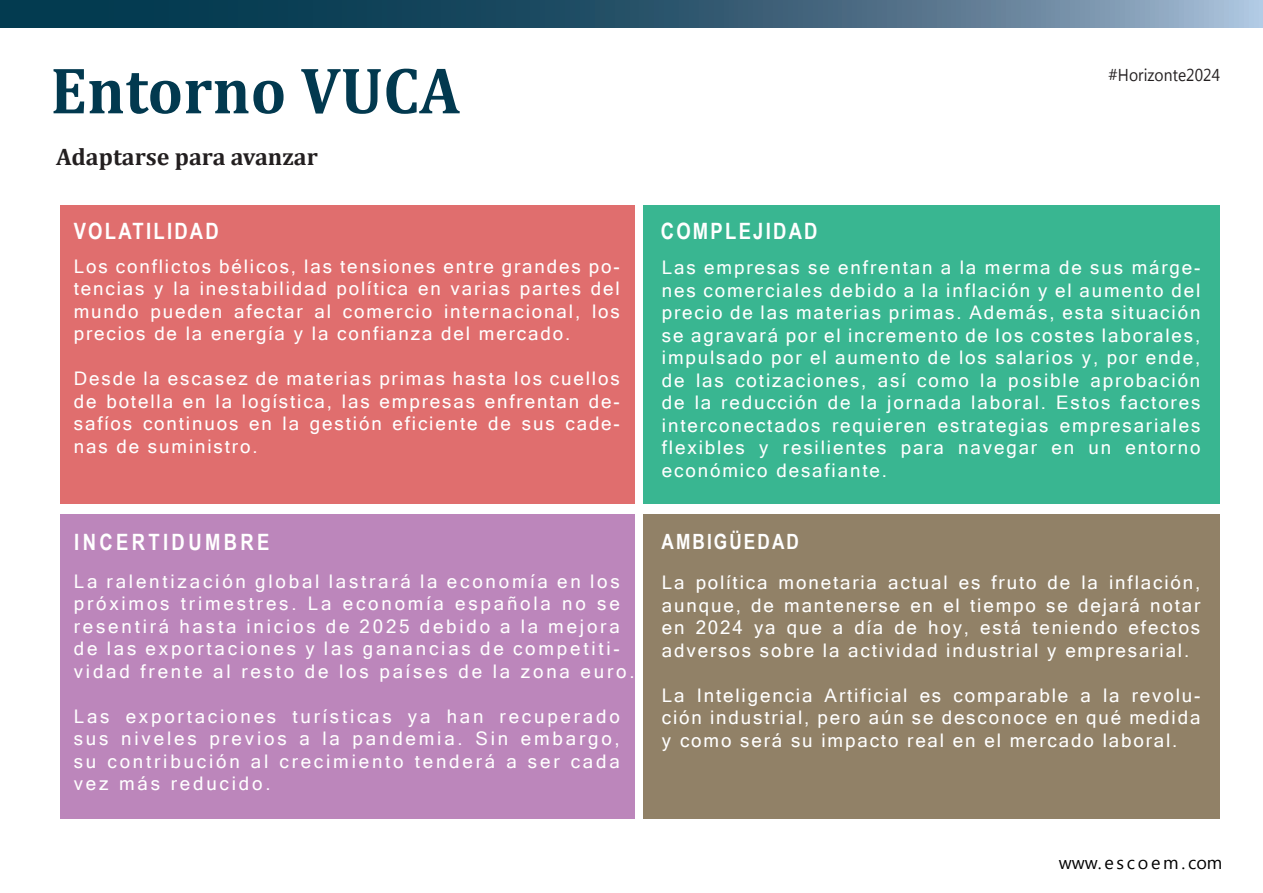
<style>
.page{position:relative;width:1263px;height:893px;background:#fff}
.page>*{position:absolute;margin:0;border:0;box-sizing:border-box;transform-origin:0 0}
.t1{font:700 66.3px "Cambria";letter-spacing:.005em;color:#02394f;scale:.95 1}
.t2{font:700 24px "Cambria";color:#231f20}
.t3{font:700 22.5px "Arial Narrow";letter-spacing:.1em;color:#fff}
.t4{font:700 22.5px "Arial Narrow";letter-spacing:.15em;color:#fff}
.t5{font:700 21px "Arial Narrow";letter-spacing:.1em;color:#fff}
.t6{font:18.75px/22.5px "Microsoft Sans Serif";letter-spacing:.15em;color:#fff;text-align:justify}
.t7{font:18px "Microsoft New Tai Lue";letter-spacing:.15em;color:#000001}
.t8{font:17.1px "Microsoft New Tai Lue";letter-spacing:.005em;color:#231f20;scale:.91 1}
</style>
<div class="page">
<div style="left:60px;top:514px;width:575px;height:305px;background:#bc86bb"></div>
<div style="left:60px;top:205px;width:575px;height:299px;background:#e06e6e"></div>
<div style="left:644px;top:205px;width:576px;height:299px;background:#39b691"></div>
<div style="left:644px;top:514px;width:576px;height:305px;background:#918167"></div>
<svg style="left:0;top:0;width:1263px;height:28px;background:#386077"></svg>
<h1 class="t1" style="left:51px;top:44px;width:433px">Entorno VUCA</h1>
<p class="t8" style="left:1108px;top:65px;width:124px">#Horizonte2024</p>
<p class="t2" style="left:56px;top:140px;width:263px">Adaptarse para avanzar</p>
<p class="t3" style="left:74px;top:214px;width:147px">VOLATILIDAD</p>
<p class="t3" style="left:661px;top:214px;width:158px">COMPLEJIDAD</p>
<p class="t6" style="left:74px;top:255px;width:547px">Los conflictos bélicos, las tensiones entre grandes po&shy;tencias y la inestabilidad política en varias partes del mundo pueden afectar al comercio internacional, los precios de la energía y la confianza del mercado.</p>
<p class="t6" style="left:74px;top:367px;width:547px">Desde la escasez de materias primas hasta los cuellos de botella en la logística, las empresas enfrentan de&shy;safíos continuos en la gestión eficiente de sus cade&shy;nas de suministro.</p>
<p class="t6" style="left:662px;top:256px;width:540px">Las empresas se enfrentan a la merma de sus márge&shy;nes comerciales debido a la inflación y el aumento del precio de las materias primas. Además, esta situación se agravará por el incremento de los costes laborales, impulsado por el aumento de los salarios y, por ende, de las cotizaciones, así como la posible aprobación de la reducción de la jornada laboral. Estos factores interconectados requieren estrategias empresariales flexibles y resilientes para navegar en un entorno económico desafiante.</p>
<p class="t4" style="left:74px;top:525px;width:197px">INCERTIDUMBRE</p>
<p class="t5" style="left:661px;top:526px;width:139px">AMBIGÜEDAD</p>
<p class="t6" style="left:74px;top:570px;width:562px;text-align:left">La ralentización global lastrará la economía en los próximos trimestres. La economía española no se resentirá hasta inicios de 2025 debido a la mejora de las exportaciones y las ganancias de competiti&shy;vidad frente al resto de los países de la zona euro.</p>
<p class="t6" style="left:74px;top:705px;width:547px">Las exportaciones turísticas ya han recuperado sus niveles previos a la pandemia. Sin embargo, su contribución al crecimiento tenderá a ser cada vez más reducido.</p>
<p class="t6" style="left:662px;top:571px;width:540px">La política monetaria actual es fruto de la inflación, aunque, de mantenerse en el tiempo se dejará notar en 2024 ya que a día de hoy, está teniendo efectos adversos sobre la actividad industrial y empresarial.</p>
<p class="t6" style="left:662px;top:684px;width:540px">La Inteligencia Artificial es comparable a la revolu&shy;ción industrial, pero aún se desconoce en qué medida y como será su impacto real en el mercado laboral.</p>
<p class="t7" style="left:1059px;top:852px;width:165px">www.escoem.com</p>
</div>
